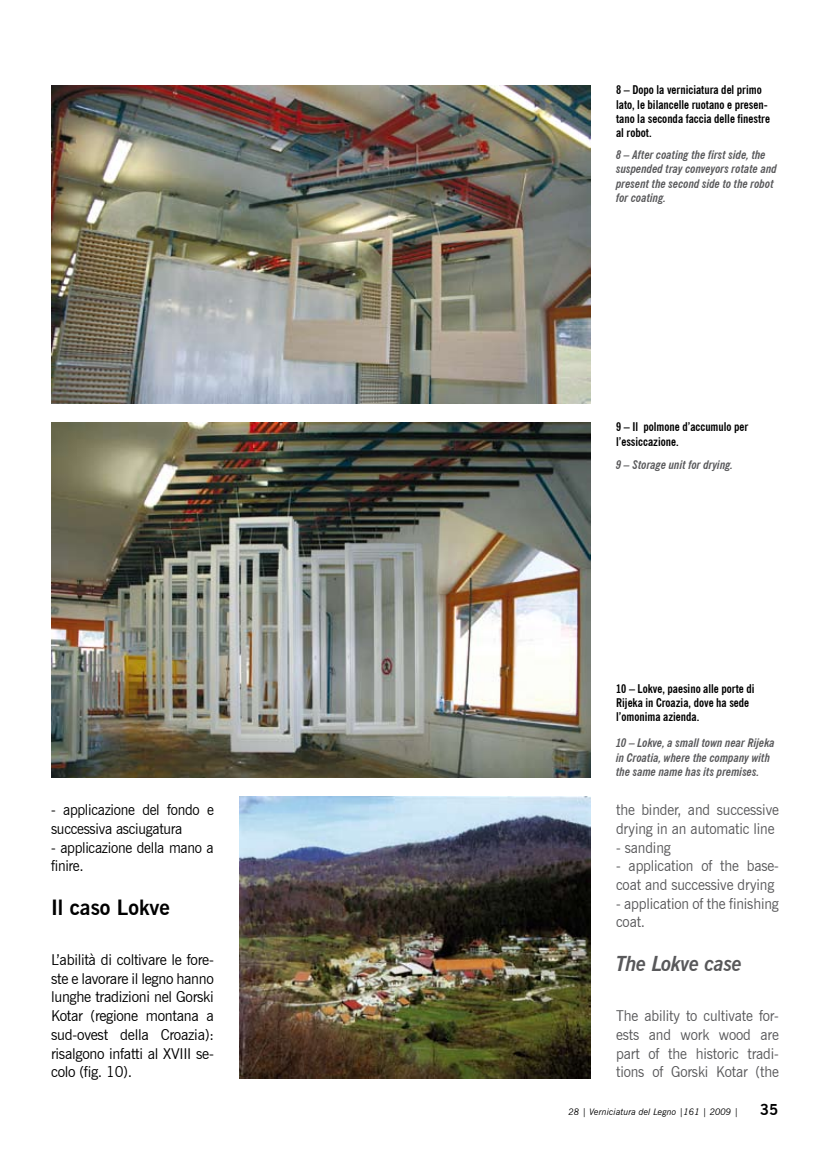
<style>
.page{position:relative;width:830px;height:1170px;background:#fff}
.page>*{position:absolute;margin:0;border:0;box-sizing:border-box;transform-origin:0 0}
.t1{font:italic 700 21px "News Gothic BT";letter-spacing:-.01em;color:#58585a;scale:.95 1}
.t2{font:700 21px "News Gothic BT";color:#000}
.t3{font:15px/18.8px "News Gothic BT";letter-spacing:-.01em;color:#58585a;scale:.95 1}
.t4{font:15px/18.8px "News Gothic BT";letter-spacing:-.02em;color:#000;text-align:justify}
.t5{font:15px/18.8px "News Gothic BT";letter-spacing:-.02em;color:#000;scale:.95 1}
.t6{font:700 15px "News Gothic BT";color:#000}
.t7{font:700 condensed 12px/14.4px "News Gothic BT";color:#000}
.t8{font:italic 700 condensed 12px/14.4px "News Gothic BT";color:#58585a}
.t9{font:italic 9px "News Gothic BT";color:#000}
</style>
<div class="page">
<img style="left:51px;top:85px;width:539px;height:318px">
<img style="left:51px;top:422px;width:539px;height:355px">
<img style="left:239px;top:796px;width:351px;height:282px">
<p class="t5" style="left:51px;top:800px;width:173px">- applicazione del fondo e successiva asciugatura</p>
<p class="t5" style="left:51px;top:837px;width:173px">- applicazione della mano a finire.</p>
<p class="t2" style="left:51px;top:894px;width:120px">Il caso Lokve</p>
<p class="t4" style="left:51px;top:950px;width:164px">L’abilità di coltivare le fore&shy;ste e lavorare il legno hanno lunghe tradizioni nel Gorski Kotar (regione montana a sud-ovest della Croazia): risalgono infatti al XVIII se&shy;colo (fig. 10).</p>
<p class="t7" style="left:615px;top:83px;width:155px">8 – Dopo la verniciatura del primo lato, le bilancelle ruotano e presen&shy;tano la seconda faccia delle finestre al robot.</p>
<p class="t8" style="left:615px;top:147px;width:162px">8 – After coating the first side, the suspended tray conveyors rotate and present the second side to the robot for coating.</p>
<p class="t7" style="left:615px;top:419px;width:134px">9 – Il polmone d’accumulo per l’essiccazione.</p>
<p class="t8" style="left:615px;top:457px;width:118px">9 – Storage unit for drying.</p>
<p class="t7" style="left:615px;top:681px;width:140px">10 – Lokve, paesino alle porte di<br>Rijeka in Croazia, dove ha sede l’omonima azienda.</p>
<p class="t8" style="left:615px;top:735px;width:160px">10 – Lokve, a small town near Rijeka in Croatia, where the company with the same name has its premises.</p>
<p class="t3" style="left:615px;top:800px;width:173px">the binder, and successive drying in an automatic line</p>
<p class="t3" style="left:615px;top:837px;width:59px">- sanding</p>
<p class="t3" style="left:615px;top:856px;width:173px">- application of the base&shy;coat and successive drying</p>
<p class="t3" style="left:615px;top:893px;width:173px">- application of the finishing coat.</p>
<p class="t1" style="left:615px;top:951px;width:134px">The Lokve case</p>
<p class="t3" style="left:615px;top:1006px;width:173px;text-align:justify">The ability to cultivate for&shy;ests and work wood are part of the historic tradi&shy;tions of Gorski Kotar (the</p>
<p class="t9" style="left:568px;top:1105px;width:171px">28 | Verniciatura del Legno |161 | 2009 |</p>
<p class="t6" style="left:759px;top:1100px;width:20px">35</p>
</div>
